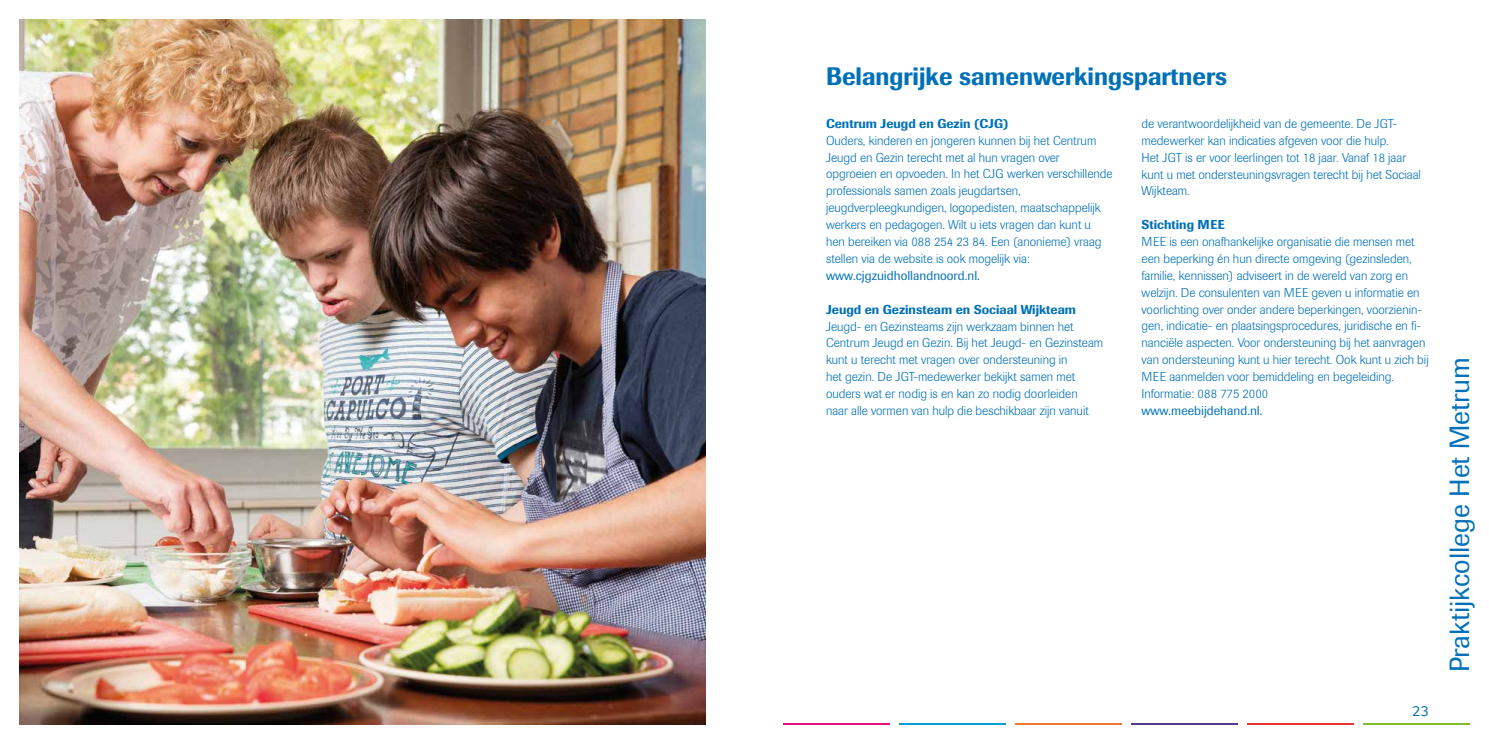
<style>
.page{position:relative;width:1489px;height:745px;background:#fff}
.page>*{position:absolute;margin:0;border:0;box-sizing:border-box;transform-origin:0 0}
.t1{font:27.5px "Imago";color:#0071b9}
.t2{font:500 25px "Imago";color:#0071b9;scale:.96 1}
.t3{font:13.12px "Verdana";color:#0071b9}
.t4{font:300 12.75px/16.9px "Imago";color:#0071b9}
.t5{font:500 12.75px "Imago";color:#0071b9}
.t6{font:12.75px "Imago";color:#0071b9}
</style>
<div class="page">
<hr style="left:1246px;top:723px;width:107px;height:1px;background:#e63439">
<hr style="left:1362px;top:723px;width:107px;height:1px;background:#84b927">
<hr style="left:1130px;top:723px;width:107px;height:1px;background:#56388c">
<hr style="left:1015px;top:723px;width:106px;height:1px;background:#ed752d">
<hr style="left:899px;top:723px;width:107px;height:1px;background:#05a0d1">
<hr style="left:783px;top:723px;width:107px;height:1px;background:#e20f7c">
<img style="left:19px;top:19px;width:686px;height:705px">
<h2 class="t2" style="left:826px;top:61px;width:419px">Belangrijke samenwerkingspartners</h2>
<p class="t5" style="left:826px;top:115px;width:184px">Centrum Jeugd en Gezin (CJG)</p>
<p class="t4" style="left:826px;top:132px;width:288px">Ouders, kinderen en jongeren kunnen bij het Centrum Jeugd en Gezin terecht met al hun vragen over opgroeien en opvoeden. In het CJG werken verschillende professionals samen zoals jeugdartsen, jeugdverpleegkundigen, logopedisten, maatschappelijk werkers en pedagogen. Wilt u iets vragen dan kunt u hen bereiken via 088 254 23 84. Een (anonieme) vraag stellen via de website is ook mogelijk via:</p>
<p class="t6" style="left:826px;top:268px;width:155px">www.cjgzuidhollandnoord.nl.</p>
<p class="t5" style="left:826px;top:301px;width:251px">Jeugd en Gezinsteam en Sociaal Wijkteam</p>
<p class="t4" style="left:826px;top:318px;width:279px">Jeugd- en Gezinsteams zijn werkzaam binnen het Centrum Jeugd en Gezin. Bij het Jeugd- en Gezinsteam kunt u terecht met vragen over ondersteuning in<br>het gezin. De JGT-medewerker bekijkt samen met ouders wat er nodig is en kan zo nodig doorleiden<br>naar alle vormen van hulp die beschikbaar zijn vanuit</p>
<p class="t4" style="left:1141px;top:115px;width:281px">de verantwoordelijkheid van de gemeente. De JGT&shy;medewerker kan indicaties afgeven voor die hulp.<br>Het JGT is er voor leerlingen tot 18 jaar. Vanaf 18 jaar kunt u met ondersteuningsvragen terecht bij het Sociaal Wijkteam.</p>
<p class="t5" style="left:1141px;top:217px;width:85px">Stichting MEE</p>
<p class="t4" style="left:1141px;top:233px;width:289px">MEE is een onafhankelijke organisatie die mensen met een beperking én hun directe omgeving (gezinsleden, familie, kennissen) adviseert in de wereld van zorg en welzijn. De consulenten van MEE geven u informatie en voorlichting over onder andere beperkingen, voorzienin&shy;gen, indicatie- en plaatsingsprocedures, juridische en fi&shy;nanciële aspecten. Voor ondersteuning bij het aanvragen van ondersteuning kunt u hier terecht. Ook kunt u zich bij MEE aanmelden voor bemiddeling en begeleiding.<br>Informatie: 088 775 2000</p>
<p class="t6" style="left:1141px;top:403px;width:122px">www.meebijdehand.nl.</p>
<p class="t3" style="left:1411px;top:702px;width:18px">23</p>
<h1 class="t1" style="left:1443px;top:671px;width:316px;rotate:-90deg">Praktijkcollege Het Metrum</h1>
</div>
